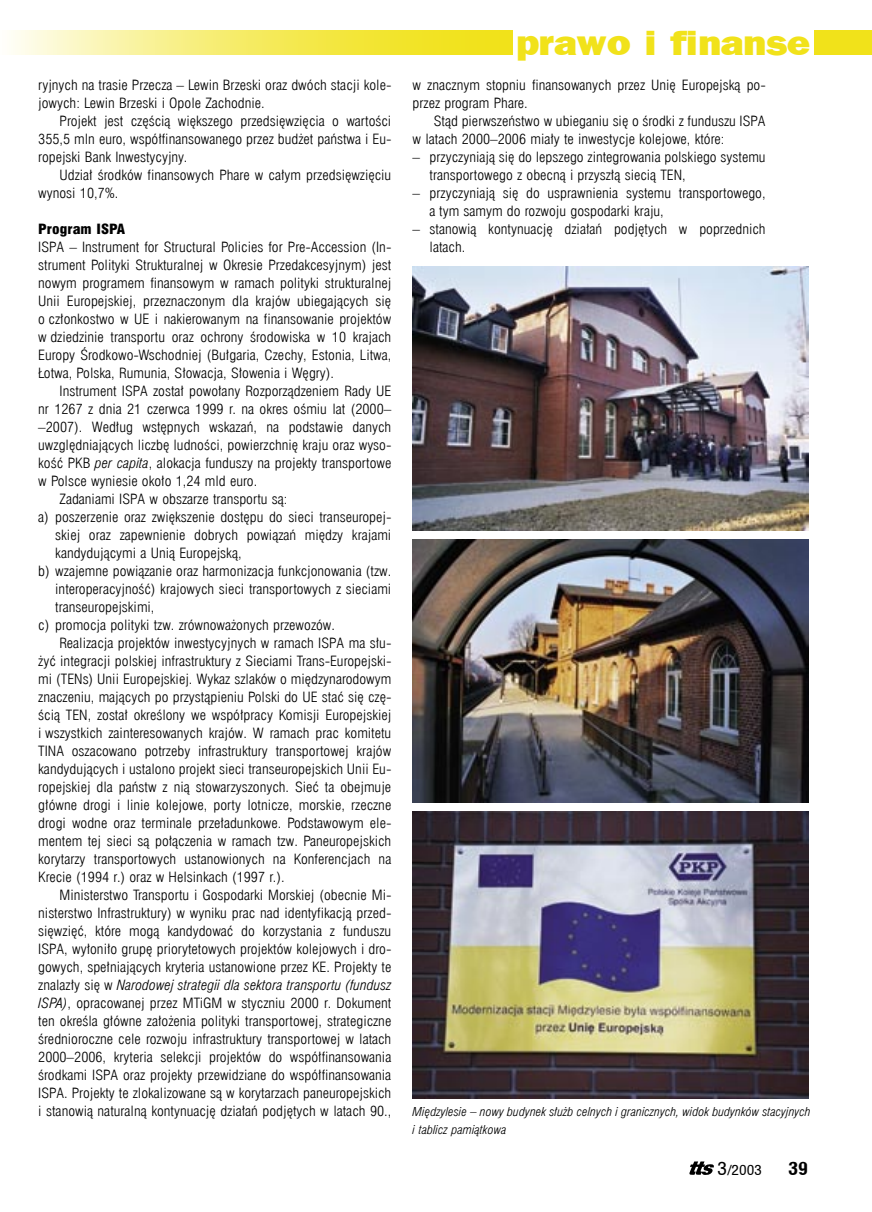
<style>
.page{position:relative;width:872px;height:1212px;background:#fff}
.page>*{position:absolute;margin:0;border:0;box-sizing:border-box;transform-origin:0 0}
.t1{font:36px "Frankfurt Goth Hvypl";color:#f1e21a;scale:1.1 1}
.t2{font:700 18px "Switzerland Condpl";color:#000;scale:1.1 1}
.tekst{font:13.8px/18px "Swis 721 Lt Cn EU Normal";color:#000;scale:1.1 1}
.tekst1{font:13.8px/18px "Swis 721 Lt Cn EU Normal";color:#000;scale:1.1 1}
.tekst0{font:13.8px/18px "Swis 721 Lt Cn EU Normal";color:#000;text-align:justify;scale:1.1 1}
.tytuł1{font:13.8px "Swis 721 Blk Cn EU Normal";color:#000;scale:1.1 1}
.t3{font:13.8px "Switzerland Condpl";color:#000;scale:1.1 1}
.podpis0{font:12px/18px "Swis 721 Lt Cn EU Italic";color:#000;scale:1.1 1}
.s1{font-family:"Swis 721 Lt Cn EU Italic"}
.s2{font-size:18px}
</style>
<div class="page">
<div style="left:814px;top:30px;width:58px;height:25px;background:#f1e21a"></div>
<svg style="left:11px;top:30px;width:501px;height:25px;background:#f5ec6b"></svg>
<svg style="left:689px;top:1161px;width:25px;height:14px"></svg>
<img style="left:412px;top:811px;width:396px;height:287px">
<img style="left:412px;top:539px;width:396px;height:264px">
<img style="left:412px;top:267px;width:396px;height:263px">
<p class="tekst" style="left:38px;top:76px;width:322px">ryjnych na trasie Przecza – Lewin Brzeski oraz dwóch stacji kole&shy;jowych: Lewin Brzeski i Opole Zachodnie.</p>
<p class="tekst" style="left:38px;top:112px;width:322px;text-align:justify;text-indent:21px">Projekt jest częścią większego przedsięwzięcia o wartości 355,5 mln euro, współfinansowanego przez budżet państwa i Eu&shy;ropejski Bank Inwestycyjny.</p>
<p class="tekst" style="left:38px;top:166px;width:322px;text-indent:21px">Udział środków finansowych Phare w całym przedsięwzięciu wynosi 10,7%.</p>
<p class="tytuł1" style="left:38px;top:220px;width:81px">Program ISPA</p>
<p class="tekst0" style="left:38px;top:238px;width:322px">ISPA – Instrument for Structural Policies for Pre-Accession (In&shy;strument Polityki Strukturalnej w Okresie Przedakcesyjnym) jest nowym programem finansowym w ramach polityki strukturalnej Unii Europejskiej, przeznaczonym dla krajów ubiegających się o członkostwo w UE i nakierowanym na finansowanie projektów w dziedzinie transportu oraz ochrony środowiska w 10 krajach Europy Środkowo-Wschodniej (Bułgaria, Czechy, Estonia, Litwa, Łotwa, Polska, Rumunia, Słowacja, Słowenia i Węgry).</p>
<p class="tekst" style="left:38px;top:382px;width:322px;text-align:justify;text-indent:21px">Instrument ISPA został powołany Rozporządzeniem Rady UE nr 1267 z dnia 21 czerwca 1999 r. na okres ośmiu lat (2000– –2007). Według wstępnych wskazań, na podstawie danych uwzględniających liczbę ludności, powierzchnię kraju oraz wyso&shy;kość PKB <span class="s1">per capita</span>, alokacja funduszy na projekty transportowe w Polsce wyniesie około 1,24 mld euro.</p>
<p class="tekst" style="left:60px;top:490px;width:209px">Zadaniami ISPA w obszarze transportu są:</p>
<p class="tekst1" style="left:55px;top:508px;width:307px;text-align:justify;text-indent:-17px">a) poszerzenie oraz zwiększenie dostępu do sieci transeuropej&shy;skiej oraz zapewnienie dobrych powiązań między krajami kandydującymi a Unią Europejską,</p>
<p class="tekst1" style="left:55px;top:562px;width:307px;text-align:justify;text-indent:-17px">b) wzajemne powiązanie oraz harmonizacja funkcjonowania (tzw. interoperacyjność) krajowych sieci transportowych z sieciami transeuropejskimi,</p>
<p class="tekst1" style="left:38px;top:616px;width:271px">c) promocja polityki tzw. zrównoważonych przewozów.</p>
<p class="tekst" style="left:38px;top:634px;width:322px;text-align:justify;text-indent:21px">Realizacja projektów inwestycyjnych w ramach ISPA ma słu&shy;żyć integracji polskiej infrastruktury z Sieciami Trans-Europejski&shy;mi (TENs) Unii Europejskiej. Wykaz szlaków o międzynarodowym znaczeniu, mających po przystąpieniu Polski do UE stać się czę&shy;ścią TEN, został określony we współpracy Komisji Europejskiej i wszystkich zainteresowanych krajów. W ramach prac komitetu TINA oszacowano potrzeby infrastruktury transportowej krajów kandydujących i ustalono projekt sieci transeuropejskich Unii Eu&shy;ropejskiej dla państw z nią stowarzyszonych. Sieć ta obejmuje główne drogi i linie kolejowe, porty lotnicze, morskie, rzeczne drogi wodne oraz terminale przeładunkowe. Podstawowym ele&shy;mentem tej sieci są połączenia w ramach tzw. Paneuropejskich korytarzy transportowych ustanowionych na Konferencjach na Krecie (1994 r.) oraz w Helsinkach (1997 r.).</p>
<p class="tekst" style="left:38px;top:886px;width:322px;text-align:justify;text-indent:21px">Ministerstwo Transportu i Gospodarki Morskiej (obecnie Mi&shy;nisterstwo Infrastruktury) w wyniku prac nad identyfikacją przed&shy;sięwzięć, które mogą kandydować do korzystania z funduszu ISPA, wyłoniło grupę priorytetowych projektów kolejowych i dro&shy;gowych, spełniających kryteria ustanowione przez KE. Projekty te znalazły się w <span class="s1">Narodowej strategii dla sektora transportu (fundusz ISPA)</span>, opracowanej przez MTiGM w styczniu 2000 r. Dokument ten określa główne założenia polityki transportowej, strategiczne średnioroczne cele rozwoju infrastruktury transportowej w latach 2000–2006, kryteria selekcji projektów do współfinansowania środkami ISPA oraz projekty przewidziane do współfinansowania ISPA. Projekty te zlokalizowane są w korytarzach paneuropejskich i stanowią naturalną kontynuację działań podjętych w latach 90.,</p>
<h1 class="t1" style="left:516px;top:21px;width:268px">prawo i finanse</h1>
<p class="tekst" style="left:412px;top:76px;width:322px">w znacznym stopniu finansowanych przez Unię Europejską po&shy;przez program Phare.</p>
<p class="tekst" style="left:412px;top:112px;width:322px;text-indent:21px">Stąd pierwszeństwo w ubieganiu się o środki z funduszu ISPA w latach 2000–2006 miały te inwestycje kolejowe, które:</p>
<p class="tekst1" style="left:429px;top:148px;width:307px;text-indent:-17px">– przyczyniają się do lepszego zintegrowania polskiego systemu transportowego z obecną i przyszłą siecią TEN,</p>
<p class="tekst1" style="left:429px;top:184px;width:307px;text-indent:-17px">– przyczyniają się do usprawnienia systemu transportowego, a tym samym do rozwoju gospodarki kraju,</p>
<p class="tekst1" style="left:429px;top:220px;width:307px;text-indent:-17px">– stanowią kontynuację działań podjętych w poprzednich latach.</p>
<p class="podpis0" style="left:412px;top:1103px;width:363px">Międzylesie – nowy budynek służb celnych i granicznych, widok budynków stacyjnych i tablicz pamiątkowa</p>
<p class="t3" style="left:717px;top:1160px;width:42px"><span class="s2">3</span>/2003</p>
<h2 class="t2" style="left:788px;top:1157px;width:19px">39</h2>
</div>
